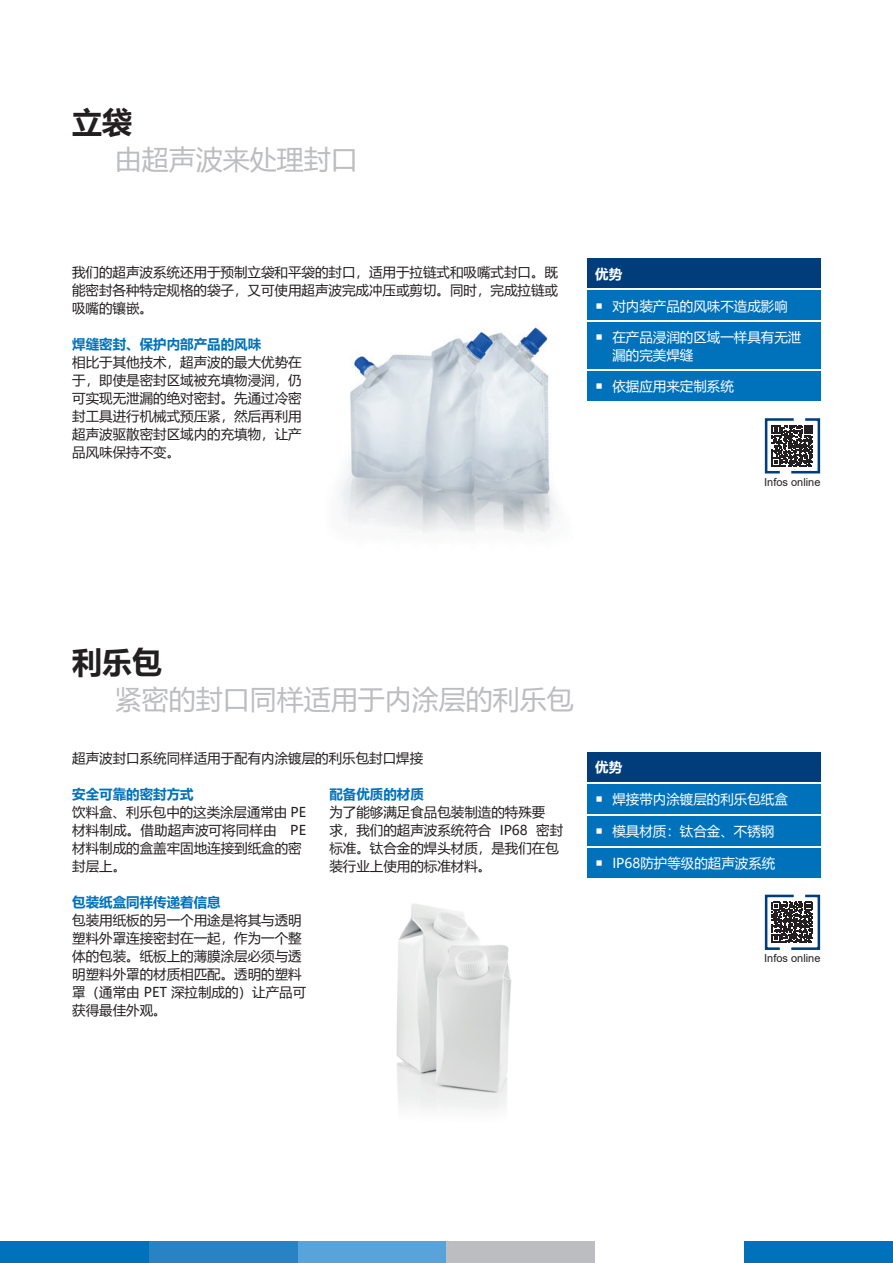
<style>
.page{position:relative;width:893px;height:1263px;background:#fff}
.page>*{position:absolute;margin:0;border:0;box-sizing:border-box;transform-origin:0 0}
.t1{font:700 30px "Microsoft Ya Hei";color:#231f20}
.t2{font:27px "Microsoft Ya Hei";color:#bcbdc0}
.t3{font:13.5px/18px "Microsoft Ya Hei";color:#231f20}
.t4{font:13.5px/18px "Microsoft Ya Hei";color:#fff}
.t5{font:700 13.5px "Microsoft Ya Hei";color:#0072bc}
.t6{font:700 13.5px "Microsoft Ya Hei";color:#fff}
.t7{font:10.95px "Arial";color:#231f20}
</style>
<div class="page">
<div style="left:0;top:1242px;width:149px;height:21px;background:#0072bc"></div>
<div style="left:149px;top:1242px;width:149px;height:21px;background:#2882c4"></div>
<div style="left:298px;top:1242px;width:148px;height:21px;background:#58a4da"></div>
<div style="left:446px;top:1242px;width:149px;height:21px;background:#bcbdc0"></div>
<div style="left:744px;top:1242px;width:149px;height:21px;background:#0072bc"></div>
<div style="left:587px;top:258px;width:234px;height:30px;background:#013c7b"></div>
<div style="left:587px;top:322px;width:234px;height:47px;background:#0072bc"></div>
<div style="left:587px;top:290px;width:234px;height:30px;background:#0072bc"></div>
<div style="left:587px;top:371px;width:234px;height:30px;background:#0072bc"></div>
<div style="left:587px;top:752px;width:234px;height:30px;background:#013c7b"></div>
<div style="left:587px;top:816px;width:234px;height:29px;background:#0072bc"></div>
<div style="left:587px;top:784px;width:234px;height:30px;background:#0072bc"></div>
<div style="left:587px;top:848px;width:234px;height:29px;background:#0072bc"></div>
<img style="left:338px;top:327px;width:220px;height:206px">
<img style="left:396px;top:904px;width:116px;height:207px">
<svg style="left:764px;top:418px;width:57px;height:56px"></svg>
<svg style="left:764px;top:894px;width:57px;height:56px"></svg>
<h1 class="t1" style="left:72px;top:101px;width:61px">立袋</h1>
<h2 class="t2" style="left:115px;top:141px;width:244px">由超声波来处理封口</h2>
<p class="t3" style="left:72px;top:262px;width:487px;text-align:justify">我们的超声波系统还用于预制立袋和平袋的封口，适用于拉链式和吸嘴式封口。既能密封各种特定规格的袋子，又可使用超声波完成冲压或剪切。同时，完成拉链或吸嘴的镶嵌。</p>
<p class="t5" style="left:72px;top:334px;width:191px">焊缝密封、保护内部产品的风味</p>
<p class="t3" style="left:72px;top:352px;width:231px;text-align:justify">相比于其他技术，超声波的最大优势在于，即使是密封区域被充填物浸润，仍可实现无泄漏的绝对密封。先通过冷密封工具进行机械式预压紧，然后再利用超声波驱散密封区域内的充填物，让产品风味保持不变。</p>
<p class="t6" style="left:595px;top:264px;width:28px">优势</p>
<p class="t4" style="left:612px;top:296px;width:177px">对内装产品的风味不造成影响</p>
<p class="t4" style="left:612px;top:328px;width:190px">在产品浸润的区域一样具有无泄漏的完美焊缝</p>
<p class="t4" style="left:612px;top:377px;width:123px">依据应用来定制系统</p>
<p class="t7" style="left:764px;top:474px;width:58px">Infos online</p>
<h1 class="t1" style="left:72px;top:641px;width:91px">利乐包</h1>
<h2 class="t2" style="left:115px;top:681px;width:460px">紧密的封口同样适用于内涂层的利乐包</h2>
<p class="t3" style="left:72px;top:748px;width:352px">超声波封口系统同样适用于配有内涂镀层的利乐包封口焊接</p>
<p class="t5" style="left:329px;top:784px;width:96px">配备优质的材质</p>
<p class="t3" style="left:329px;top:802px;width:235px">为了能够满足食品包装制造的特殊要<br>求，我们的超声波系统符合 IP68 密封标准。钛合金的焊头材质，是我们在包装行业上使用的标准材料。</p>
<p class="t5" style="left:72px;top:784px;width:123px">安全可靠的密封方式</p>
<p class="t3" style="left:72px;top:802px;width:235px">饮料盒、利乐包中的这类涂层通常由 PE材料制成。借助超声波可将同样由 PE材料制成的盒盖牢固地连接到纸盒的密封层上。</p>
<p class="t5" style="left:72px;top:892px;width:150px">包装纸盒同样传递着信息</p>
<p class="t3" style="left:72px;top:910px;width:235px">包装用纸板的另一个用途是将其与透明塑料外罩连接密封在一起，作为一个整体的包装。纸板上的薄膜涂层必须与透明塑料外罩的材质相匹配。透明的塑料罩（通常由 PET 深拉制成的）让产品可获得最佳外观。</p>
<p class="t6" style="left:595px;top:758px;width:28px">优势</p>
<p class="t4" style="left:612px;top:790px;width:177px">焊接带内涂镀层的利乐包纸盒</p>
<p class="t4" style="left:612px;top:822px;width:163px">模具材质：钛合金、不锈钢</p>
<p class="t4" style="left:612px;top:854px;width:165px">IP68防护等级的超声波系统</p>
<p class="t7" style="left:764px;top:951px;width:58px">Infos online</p>
</div>
